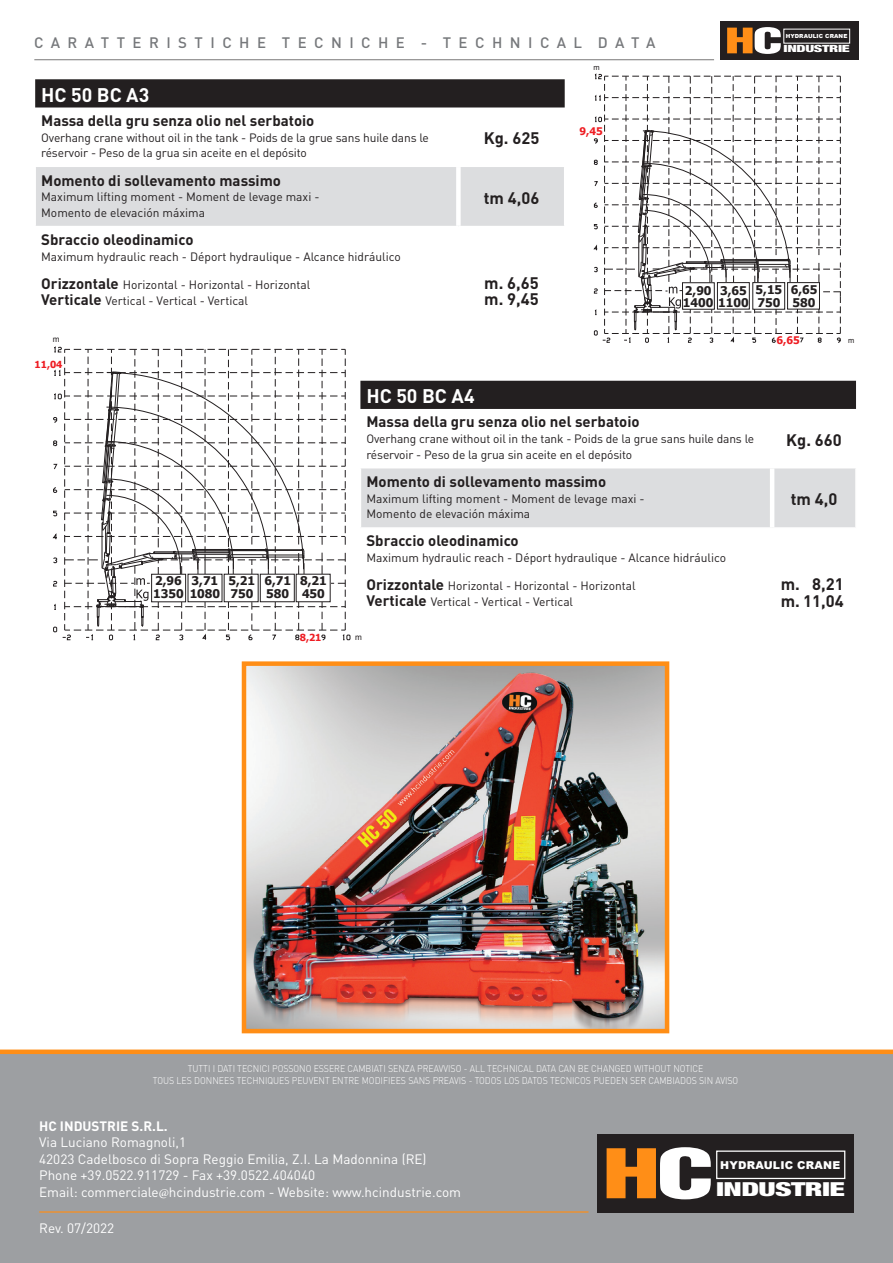
<style>
.page{position:relative;width:893px;height:1263px;background:#fff}
.page>*{position:absolute;margin:0;border:0;box-sizing:border-box;transform-origin:0 0}
.t1{font:700 19.5px "DIN";color:#fff}
.t2{font:900 condensed 19.35px "Helvetica Neue";letter-spacing:-.02em;color:#fff;scale:1.61 1}
.t3{font:700 16.5px/16.5px "DIN";color:#231f20}
.t4{font:700 15px "DIN";color:#231f20}
.t5{font:500 15px "DIN";letter-spacing:.5em;color:#76787b}
.t6{font:13.5px/16.5px "DIN";color:#fff}
.t7{font:700 13.5px "DIN";color:#fff}
.t8{font:12px/15.8px "DIN";color:#231f20}
.t9{font:700 12px/13px "Tahoma";color:#231f20}
.t10{font:900 10.8px "Arial";letter-spacing:.02em;color:#fff}
.t11{font:700 10.5px "Tahoma";color:#ee1d23}
.t12{font:900 condensed 9.9px "Helvetica Neue";letter-spacing:-.02em;color:#fff;scale:1.61 1}
.t13{font:300 9.75px/11.7px "DIN";color:#fff;text-align:center;scale:.9 1}
.t14{font:700 9.75px "Tahoma";color:#ee1d23}
.t15{font:8.1px "Arial";color:#231f20}
.t16{font:7.5px "Arial";color:#231f20}
.t17{font:900 5.55px "Arial";letter-spacing:.02em;color:#fff}
.s1{font-weight:700;font-size:15px}
.s2{font-family:"Minion Pro"}
</style>
<div class="page">
<div style="left:0;top:1054px;width:893px;height:209px;background:#9d9fa2"></div>
<hr style="left:39px;top:1211px;width:549px;height:1px;background:#ff8e16">
<div style="left:597px;top:1134px;width:257px;height:78px;background:#231f20"></div>
<svg style="left:607px;top:1147px;width:104px;height:52px"></svg>
<div style="left:716px;top:1150px;width:129px;height:29px;border:1px solid #fff"></div>
<div style="left:0;top:1049px;width:893px;height:5px;background:#ff8e16"></div>
<hr style="left:34px;top:59px;width:680px;height:1px;background:#797878">
<div style="left:720px;top:21px;width:138px;height:39px;background:#231f20"></div>
<svg style="left:727px;top:27px;width:54px;height:27px"></svg>
<img style="left:247px;top:666px;width:417px;height:362px">
<div style="left:242px;top:661px;width:427px;height:372px;border:4px solid #ff8e16"></div>
<div style="left:35px;top:79px;width:530px;height:28px;background:#231f20"></div>
<div style="left:36px;top:167px;width:528px;height:59px;background:#dcdddf"></div>
<div style="left:456px;top:167px;width:5px;height:59px;background:#fff"></div>
<div style="left:360px;top:381px;width:496px;height:28px;background:#231f20"></div>
<div style="left:361px;top:468px;width:494px;height:59px;background:#dcdddf"></div>
<hr style="left:770px;top:468px;width:4px;height:59px;background:#fff">
<svg style="left:593px;top:73px;width:248px;height:270px"></svg>
<svg style="left:53px;top:346px;width:297px;height:294px"></svg>
<p class="t5" style="left:34px;top:33px;width:623px">CARATTERISTICHE TECNICHE - TECHNICAL DATA</p>
<h1 class="t1" style="left:41px;top:82px;width:110px">HC 50 BC A3</h1>
<p class="t4" style="left:41px;top:111px;width:275px">Massa della gru senza olio nel serbatoio</p>
<p class="t8" style="left:41px;top:129px;width:389px">Overhang crane without oil in the tank - Poids de la grue sans huile dans le réservoir - Peso de la grua sin aceite en el depósito</p>
<h3 class="t3" style="left:484px;top:129px;width:57px">Kg. 625</h3>
<p class="t4" style="left:41px;top:170px;width:241px">Momento di sollevamento massimo</p>
<p class="t8" style="left:41px;top:189px;width:280px">Maximum lifting moment - Moment de levage maxi -<br>Momento de elevación máxima</p>
<h3 class="t3" style="left:484px;top:189px;width:57px">tm 4,06</h3>
<p class="t4" style="left:41px;top:230px;width:154px">Sbraccio oleodinamico</p>
<p class="t8" style="left:41px;top:248px;width:361px">Maximum hydraulic reach - Déport hydraulique - Alcance hidráulico</p>
<p class="t8" style="left:41px;top:276px;width:271px"><span class="s1">Orizzontale</span> Horizontal - Horizontal - Horizontal<br><span class="s1">Verticale</span> Vertical - Vertical - Vertical</p>
<h3 class="t3" style="left:484px;top:274px;width:56px">m. 6,65 m. 9,45</h3>
<p class="t15" style="left:53px;top:334px;width:8px">m</p>
<p class="t14" style="left:35px;top:357px;width:29px">11,04</p>
<p class="t16" style="left:594px;top:63px;width:8px">m</p>
<p class="t11" style="left:579px;top:124px;width:25px">9,45</p>
<p class="t17" style="left:786px;top:32px;width:63px">HYDRAULIC CRANE</p>
<p class="t12" style="left:783px;top:43px;width:43px">INDUSTRIE</p>
<p class="t9" style="left:720px;top:283px;width:28px">3,65</p>
<p class="t9" style="left:756px;top:283px;width:28px;line-height:12.6px">5,15<br>750</p>
<p class="t9" style="left:791px;top:282px;width:28px">6,65<br>580</p>
<p class="t11" style="left:776px;top:333px;width:25px">6,65</p>
<p class="t9" style="left:683px;top:284px;width:67px;line-height:12px">2,90<br>1400 1100</p>
<p class="t16" style="left:848px;top:336px;width:8px">m</p>
<p class="t9" style="left:153px;top:573px;width:32px">2,96<br>1350</p>
<p class="t9" style="left:229px;top:574px;width:28px">5,21<br>750</p>
<p class="t9" style="left:264px;top:574px;width:28px">6,71<br>580</p>
<p class="t9" style="left:190px;top:574px;width:32px">3,71<br>1080</p>
<p class="t9" style="left:300px;top:574px;width:28px">8,21<br>450</p>
<p class="t14" style="left:300px;top:631px;width:23px">8,21</p>
<h1 class="t1" style="left:366px;top:383px;width:110px">HC 50 BC A4</h1>
<p class="t4" style="left:366px;top:412px;width:275px">Massa della gru senza olio nel serbatoio</p>
<p class="t8" style="left:366px;top:431px;width:389px">Overhang crane without oil in the tank - Poids de la grue sans huile dans le réservoir - Peso de la grua sin aceite en el depósito</p>
<h3 class="t3" style="left:786px;top:431px;width:57px">Kg. 660</h3>
<p class="t4" style="left:366px;top:472px;width:241px">Momento di sollevamento massimo</p>
<p class="t8" style="left:366px;top:490px;width:280px">Maximum lifting moment - Moment de levage maxi -<br>Momento de elevación máxima</p>
<h3 class="t3" style="left:791px;top:490px;width:48px">tm 4,0</h3>
<p class="t4" style="left:366px;top:531px;width:154px">Sbraccio oleodinamico</p>
<p class="t8" style="left:366px;top:550px;width:361px">Maximum hydraulic reach - Déport hydraulique - Alcance hidráulico</p>
<p class="t8" style="left:366px;top:578px;width:271px"><span class="s1">Orizzontale</span> Horizontal - Horizontal - Horizontal<br><span class="s1">Verticale</span> Vertical - Vertical - Vertical</p>
<h3 class="t3" style="left:781px;top:575px;width:65px">m. 8,21 m. 11,04</h3>
<p class="t15" style="left:355px;top:633px;width:8px">m</p>
<p class="t13" style="left:153px;top:1063px;width:652px">TUTTI I DATI TECNICI POSSONO ESSERE CAMBIATI SENZA PREAVVISO - ALL TECHNICAL DATA CAN BE CHANGED WITHOUT NOTICE<br>TOUS LES DONNEES TECHNIQUES PEUVENT ENTRE MODIFIEES SANS PREAVIS - TODOS LOS DATOS TECNICOS PUEDEN SER CAMBIADOS SIN AVISO</p>
<p class="t7" style="left:39px;top:1117px;width:130px">HC INDUSTRIE S.R.L.</p>
<p class="t6" style="left:39px;top:1134px;width:423px">Via Luciano Romagnoli,1<br>42023 Cadelbosco di Sopra Reggio Emilia, Z.I. La Madonnina (RE)<br>Phone +39.0522.911729 - Fax +39.0522.404040<br>Email: commerciale<span class="s2">@</span>hcindustrie.com - Website: www.hcindustrie.com</p>
<p class="t6" style="left:39px;top:1220px;width:77px">Rev. 07/2022</p>
<p class="t10" style="left:720px;top:1157px;width:121px">HYDRAULIC CRANE</p>
<h2 class="t2" style="left:716px;top:1177px;width:82px">INDUSTRIE</h2>
</div>
